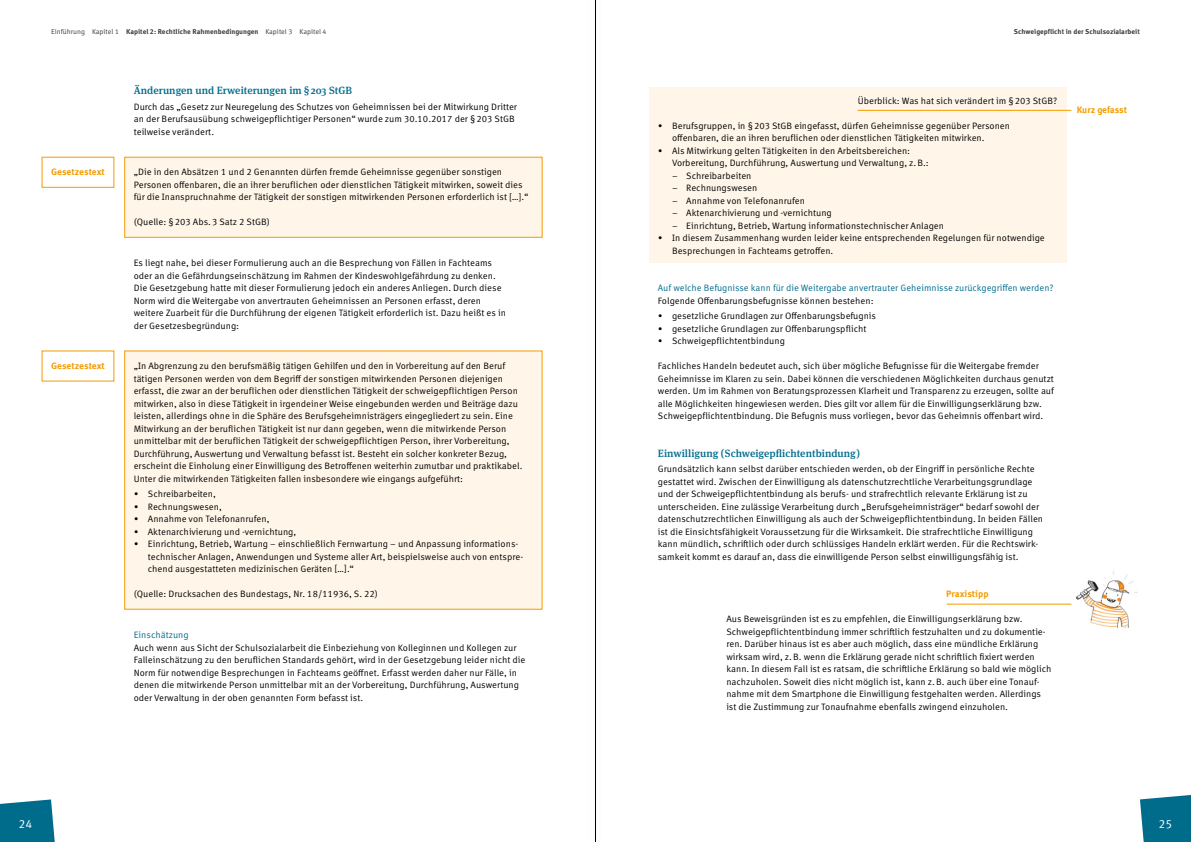
<style>
.page{position:relative;width:1191px;height:842px;background:#fff}
.page>*{position:absolute;margin:0;border:0;box-sizing:border-box;transform-origin:0 0}
.t1{font:12px "Meta Correspondence Pro";color:#fff}
.t2{font:500 10.5px "Meta Serif Pro";letter-spacing:.005em;color:#006c8c}
.t3{font:9.2px/12.5px "Meta Correspondence Pro";color:#000}
.t4{font:9.2px "Meta Correspondence Pro";color:#006c8c}
.t5{font:700 9.2px "Meta Correspondence Pro";letter-spacing:-.005em;color:#f59b00}
.t6{font:700 7px "Meta Correspondence Pro";color:#3a3a39}
.s1{font-weight:400}
</style>
<div class="page">
<svg style="left:0;top:799px;width:55px;height:43px;background:#187a97"></svg>
<svg style="left:1140px;top:795px;width:51px;height:47px;background:#147795"></svg>
<div style="left:124px;top:350px;width:419px;height:260px;background:#fff6e9"></div>
<div style="left:649px;top:87px;width:417px;height:175px;background:#fff6e9"></div>
<hr style="left:857px;top:110px;width:214px;height:1px;background:#f59b00">
<hr style="left:946px;top:604px;width:125px;height:1px;background:#f59b00">
<img style="left:1076px;top:571px;width:62px;height:58px">
<div style="left:124px;top:156px;width:419px;height:82px;background:#fff6e9"></div>
<svg style="left:41px;top:156px;width:74px;height:32px"></svg>
<svg style="left:41px;top:350px;width:74px;height:32px"></svg>
<hr style="left:595px;top:0;width:1px;height:842px;background:#000">
<p class="t6" style="left:51px;top:26px;width:277px"><span class="s1">Einführung Kapitel 1</span> Kapitel 2: Rechtliche Rahmenbedingungen <span class="s1">Kapitel 3 Kapitel 4</span></p>
<p class="t5" style="left:51px;top:165px;width:55px">Gesetzestext</p>
<p class="t5" style="left:51px;top:359px;width:55px">Gesetzestext</p>
<p class="t2" style="left:134px;top:82px;width:220px">Änderungen und Erweiterungen im § 203 StGB</p>
<p class="t3" style="left:134px;top:100px;width:385px">Durch das „Gesetz zur Neuregelung des Schutzes von Geheimnissen bei der Mitwirkung Dritter an der Berufsausübung schweigepflichtiger Personen“ wurde zum 30.10.2017 der §203 StGB teilweise verändert.</p>
<p class="t3" style="left:134px;top:165px;width:396px">„Die in den Absätzen 1 und 2 Genannten dürfen fremde Geheimnisse gegenüber sonstigen<br>Personen offenbaren, die an ihrer beruflichen oder dienstlichen Tätigkeit mitwirken, soweit dies für die Inanspruchnahme der Tätigkeit der sonstigen mitwirkenden Personen erforderlich ist […].“</p>
<p class="t3" style="left:134px;top:215px;width:138px">(Quelle: §203 Abs.3 Satz 2 StGB)</p>
<p class="t3" style="left:134px;top:256px;width:374px">Es liegt nahe, bei dieser Formulierung auch an die Besprechung von Fällen in Fachteams oder an die Gefährdungseinschätzung im Rahmen der Kindeswohlgefährdung zu denken.<br>Die Gesetzgebung hatte mit dieser Formulierung jedoch ein anderes Anliegen. Durch diese Norm wird die Weitergabe von anvertrauten Geheimnissen an Personen erfasst, deren weitere Zuarbeit für die Durchführung der eigenen Tätigkeit erforderlich ist. Dazu heißt es in der Gesetzesbegründung:</p>
<p class="t3" style="left:134px;top:359px;width:390px">„In Abgrenzung zu den berufsmäßig tätigen Gehilfen und den in Vorbereitung auf den Beruf tätigen Personen werden von dem Begriff der sonstigen mitwirkenden Personen diejenigen erfasst, die zwar an der beruflichen oder dienstlichen Tätigkeit der schweigepflichtigen Person mitwirken, also in diese Tätigkeit in irgendeiner Weise eingebunden werden und Beiträge dazu leisten, allerdings ohne in die Sphäre des Berufsgeheimnisträgers eingegliedert zu sein. Eine Mitwirkung an der beruflichen Tätigkeit ist nur dann gegeben, wenn die mitwirkende Person unmittelbar mit der beruflichen Tätigkeit der schweigepflichtigen Person, ihrer Vorbereitung, Durchführung, Auswertung und Verwaltung befasst ist. Besteht ein solcher konkreter Bezug, erscheint die Einholung einer Einwilligung des Betroffenen weiterhin zumutbar und praktikabel.<br>Unter die mitwirkenden Tätigkeiten fallen insbesondere wie eingangs aufgeführt:</p>
<p class="t3" style="left:134px;top:487px;width:84px">• Schreibarbeiten,</p>
<p class="t3" style="left:134px;top:500px;width:90px">• Rechnungswesen,</p>
<p class="t3" style="left:134px;top:512px;width:137px">• Annahme von Telefonanrufen,</p>
<p class="t3" style="left:134px;top:525px;width:164px">• Aktenarchivierung und -vernichtung,</p>
<p class="t3" style="left:148px;top:537px;width:377px;text-indent:-14px">• Einrichtung, Betrieb, Wartung – einschließlich Fernwartung – und Anpassung informations&shy;technischer Anlagen, Anwendungen und Systeme aller Art, beispielsweise auch von entspre&shy;chend ausgestatteten medizinischen Geräten […].“</p>
<p class="t3" style="left:134px;top:587px;width:246px">(Quelle: Drucksachen des Bundestags, Nr. 18/11936, S. 22)</p>
<p class="t4" style="left:134px;top:628px;width:56px">Einschätzung</p>
<p class="t3" style="left:134px;top:640px;width:393px">Auch wenn aus Sicht der Schulsozialarbeit die Einbeziehung von Kolleginnen und Kollegen zur Falleinschätzung zu den beruflichen Standards gehört, wird in der Gesetzgebung leider nicht die Norm für notwendige Besprechungen in Fachteams geöffnet. Erfasst werden daher nur Fälle, in denen die mitwirkende Person unmittelbar mit an der Vorbereitung, Durchführung, Auswertung oder Verwaltung in der oben genannten Form befasst ist.</p>
<p class="t6" style="left:1014px;top:26px;width:127px">Schweigepflicht in der Schulsozialarbeit</p>
<p class="t3" style="left:858px;top:94px;width:201px">Überblick: Was hat sich verändert im §203 StGB?</p>
<p class="t3" style="left:672px;top:119px;width:339px;text-indent:-14px">• Berufsgruppen, in §203 StGB eingefasst, dürfen Geheimnisse gegenüber Personen offenbaren, die an ihren beruflichen oder dienstlichen Tätigkeiten mitwirken.</p>
<p class="t3" style="left:672px;top:144px;width:258px;text-indent:-14px">• Als Mitwirkung gelten Tätigkeiten in den Arbeitsbereichen:<br>Vorbereitung, Durchführung, Auswertung und Verwaltung, z.B.:</p>
<p class="t3" style="left:672px;top:169px;width:81px">– Schreibarbeiten</p>
<p class="t3" style="left:672px;top:181px;width:87px">– Rechnungswesen</p>
<p class="t3" style="left:672px;top:193px;width:134px">– Annahme von Telefonanrufen</p>
<p class="t3" style="left:672px;top:206px;width:161px">– Aktenarchivierung und -vernichtung</p>
<p class="t3" style="left:672px;top:218px;width:273px">– Einrichtung, Betrieb, Wartung informationstechnischer Anlagen</p>
<p class="t3" style="left:672px;top:231px;width:374px;text-indent:-14px">• In diesem Zusammenhang wurden leider keine entsprechenden Regelungen für notwendige<br>Besprechungen in Fachteams getroffen.</p>
<p class="t4" style="left:658px;top:281px;width:397px">Auf welche Befugnisse kann für die Weitergabe anvertrauter Geheimnisse zurückgegriffen werden?</p>
<p class="t3" style="left:658px;top:294px;width:217px">Folgende Offenbarungsbefugnisse können bestehen:</p>
<p class="t3" style="left:658px;top:309px;width:220px">• gesetzliche Grundlagen zur Offenbarungsbefugnis</p>
<p class="t3" style="left:658px;top:322px;width:210px">• gesetzliche Grundlagen zur Offenbarungspflicht</p>
<p class="t3" style="left:658px;top:334px;width:128px">• Schweigepflichtentbindung</p>
<p class="t3" style="left:658px;top:359px;width:398px">Fachliches Handeln bedeutet auch, sich über mögliche Befugnisse für die Weitergabe fremder Geheimnisse im Klaren zu sein. Dabei können die verschiedenen Möglichkeiten durchaus genutzt werden. Um im Rahmen von Beratungsprozessen Klarheit und Transparenz zu erzeugen, sollte auf alle Möglichkeiten hingewiesen werden. Dies gilt vor allem für die Einwilligungserklärung bzw.<br>Schweigepflichtentbindung. Die Befugnis muss vorliegen, bevor das Geheimnis offenbart wird.</p>
<p class="t2" style="left:658px;top:445px;width:204px">Einwilligung (Schweigepflichtentbindung)</p>
<p class="t3" style="left:658px;top:462px;width:387px">Grundsätzlich kann selbst darüber entschieden werden, ob der Eingriff in persönliche Rechte gestattet wird. Zwischen der Einwilligung als datenschutzrechtliche Verarbeitungsgrundlage und der Schweigepflichtentbindung als berufs- und strafrechtlich relevante Erklärung ist zu unterscheiden. Eine zulässige Verarbeitung durch „Berufsgeheimnisträger“ bedarf sowohl der datenschutzrechtlichen Einwilligung als auch der Schweigepflichtentbindung. In beiden Fällen ist die Einsichtsfähigkeit Voraussetzung für die Wirksamkeit. Die strafrechtliche Einwilligung kann mündlich, schriftlich oder durch schlüssiges Handeln erklärt werden. Für die Rechtswirk&shy;samkeit kommt es darauf an, dass die einwilligende Person selbst einwilligungsfähig ist.</p>
<p class="t5" style="left:946px;top:587px;width:44px">Praxistipp</p>
<p class="t3" style="left:726px;top:612px;width:326px">Aus Beweisgründen ist es zu empfehlen, die Einwilligungserklärung bzw.<br>Schweigepflichtentbindung immer schriftlich festzuhalten und zu dokumentie&shy;ren. Darüber hinaus ist es aber auch möglich, dass eine mündliche Erklärung wirksam wird, z.B. wenn die Erklärung gerade nicht schriftlich fixiert werden kann. In diesem Fall ist es ratsam, die schriftliche Erklärung so bald wie möglich nachzuholen. Soweit dies nicht möglich ist, kann z.B. auch über eine Tonauf&shy;nahme mit dem Smartphone die Einwilligung festgehalten werden. Allerdings ist die Zustimmung zur Tonaufnahme ebenfalls zwingend einzuholen.</p>
<p class="t5" style="left:1076px;top:102px;width:52px">Kurz gefasst</p>
<h1 class="t1" style="left:19px;top:815px;width:15px">24</h1>
<h1 class="t1" style="left:1158px;top:815px;width:15px">25</h1>
</div>
